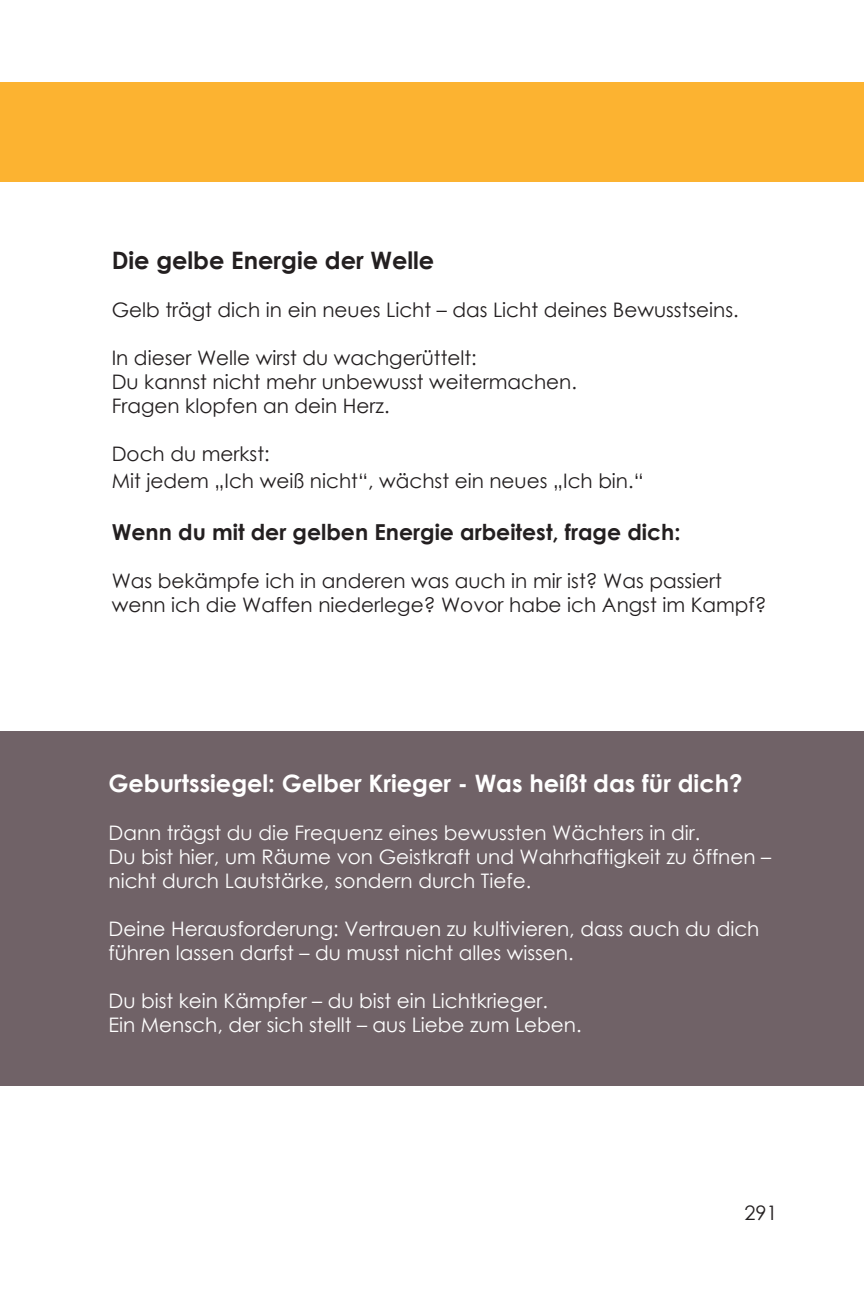
<style>
.page{position:relative;width:864px;height:1296px;background:#fff}
.page>*{position:absolute;margin:0;border:0;box-sizing:border-box;transform-origin:0 0}
.t1{font:700 24px "Century Gothic";color:#fff}
.t2{font:700 24px "Century Gothic";color:#231f20}
.t3{font:700 22px "Century Gothic";color:#231f20}
.t4{font:20px/24px "Century Gothic";color:#fff}
.t5{font:20px/24px "Century Gothic";color:#231f20}
</style>
<div class="page">
<div style="left:0;top:82px;width:864px;height:99px;background:#fcb331"></div>
<div style="left:0;top:731px;width:864px;height:354px;background:#706267"></div>
<p class="t2" style="left:112px;top:242px;width:324px">Die gelbe Energie der Welle</p>
<p class="t5" style="left:112px;top:298px;width:629px">Gelb trägt dich in ein neues Licht – das Licht deines Bewusstseins.</p>
<p class="t5" style="left:112px;top:346px;width:467px">In dieser Welle wirst du wachgerüttelt:<br>Du kannst nicht mehr unbewusst weitermachen.<br>Fragen klopfen an dein Herz.</p>
<p class="t5" style="left:112px;top:440px;width:534px;line-height:26.4px">Doch du merkst:<br>Mit jedem „Ich weiß nicht“, wächst ein neues „Ich bin.“</p>
<p class="t3" style="left:112px;top:516px;width:570px">Wenn du mit der gelben Energie arbeitest, frage dich:</p>
<p class="t5" style="left:112px;top:569px;width:656px">Was bekämpfe ich in anderen was auch in mir ist? Was passiert wenn ich die Waffen niederlege? Wovor habe ich Angst im Kampf?</p>
<p class="t1" style="left:108px;top:765px;width:636px">Geburtssiegel: Gelber Krieger - Was heißt das für dich?</p>
<p class="t4" style="left:108px;top:821px;width:664px">Dann trägst du die Frequenz eines bewussten Wächters in dir.<br>Du bist hier, um Räume von Geistkraft und Wahrhaftigkeit zu öffnen – nicht durch Lautstärke, sondern durch Tiefe.</p>
<p class="t4" style="left:108px;top:917px;width:653px">Deine Herausforderung: Vertrauen zu kultivieren, dass auch du dich führen lassen darfst – du musst nicht alles wissen.</p>
<p class="t4" style="left:108px;top:989px;width:475px">Du bist kein Kämpfer – du bist ein Lichtkrieger.<br>Ein Mensch, der sich stellt – aus Liebe zum Leben.</p>
<p class="t5" style="left:744px;top:1200px;width:35px">291</p>
</div>
